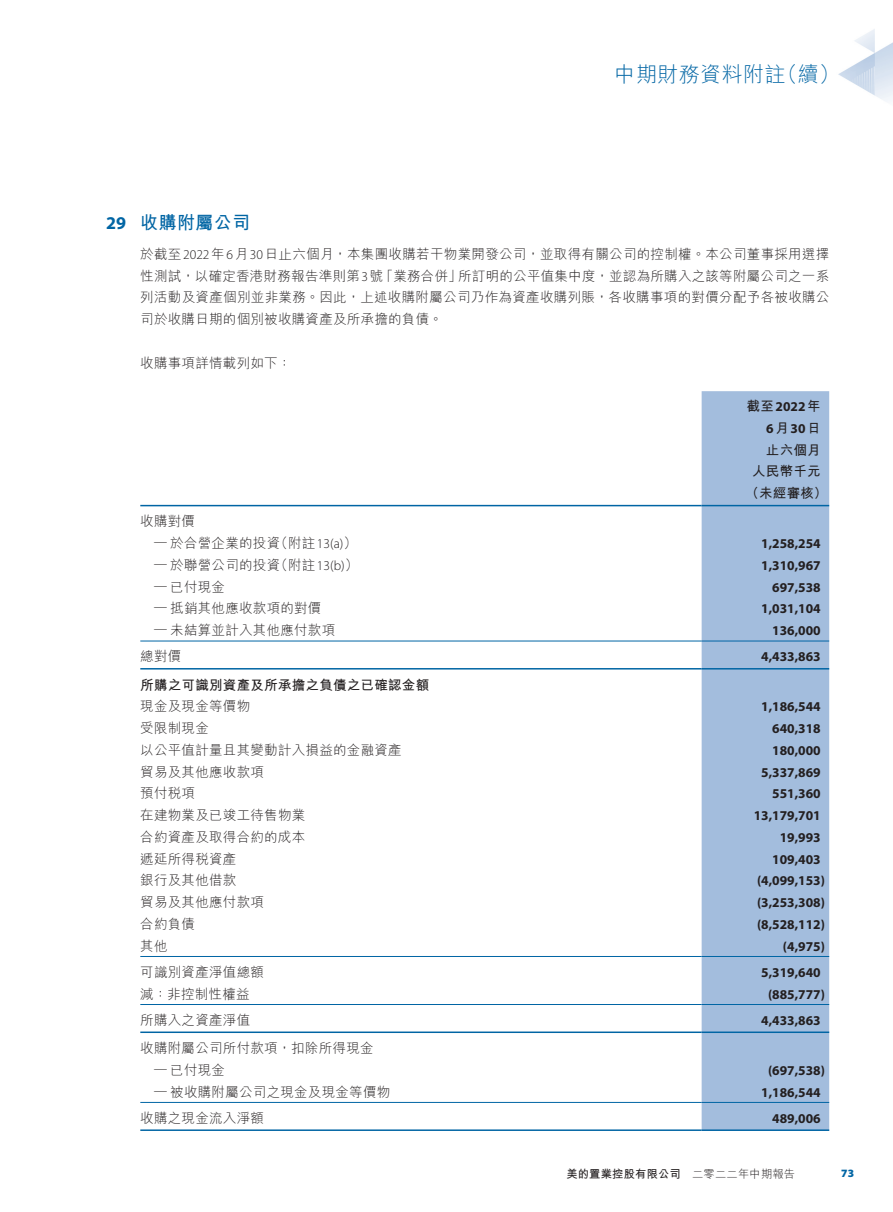
<style>
.page{position:relative;width:893px;height:1212px;background:#fff}
.page>*{position:absolute;margin:0;border:0;box-sizing:border-box;transform-origin:0 0}
.t1{font:300 21px "M Hei HK";letter-spacing:.02em;color:#0065a4}
._01_H1{font:700 18px "M Hei HK";letter-spacing:.02em;color:#0065a4}
._50_Table_txt{font:300 13.5px "M Hei HK";letter-spacing:.02em;color:#231f20}
._50_Table_txt-2{font:700 13.5px "Myriad Pro";color:#231f20}
._00_txt{font:300 13.5px/21.8px "M Hei HK";letter-spacing:.02em;color:#231f20;text-align:justify}
._50_Table_txt-3{font:700 13.5px "M Hei HK";letter-spacing:.02em;color:#231f20}
.t2{font:700 11.25px "M Hei HK";letter-spacing:.02em;color:#231f20}
.t3{font:900 11.25px "Myriad Pro";color:#0065a4}
.s1{font-family:"Myriad Pro"}
.s2{font-family:"M Hei HK"}
.s3{font-weight:300}
</style>
<div class="page">
<img style="left:838px;top:29px;width:55px;height:73px">
<div style="left:702px;top:391px;width:127px;height:738px;background:#a3bddd"></div>
<hr style="left:140px;top:505px;width:562px;height:1px;background:#0065a4">
<hr style="left:702px;top:505px;width:127px;height:1px;background:#0065a4">
<hr style="left:140px;top:641px;width:562px;height:1px;background:#0065a4">
<hr style="left:702px;top:641px;width:127px;height:1px;background:#0065a4">
<hr style="left:140px;top:668px;width:562px;height:1px;background:#0065a4">
<hr style="left:702px;top:668px;width:127px;height:1px;background:#0065a4">
<hr style="left:140px;top:956px;width:562px;height:1px;background:#0065a4">
<hr style="left:702px;top:956px;width:127px;height:1px;background:#0065a4">
<hr style="left:140px;top:1004px;width:562px;height:1px;background:#0065a4">
<hr style="left:702px;top:1004px;width:127px;height:1px;background:#0065a4">
<hr style="left:140px;top:1031px;width:562px;height:2px;background:#0065a4">
<hr style="left:702px;top:1031px;width:127px;height:2px;background:#0065a4">
<hr style="left:140px;top:1102px;width:562px;height:1px;background:#0065a4">
<hr style="left:702px;top:1102px;width:127px;height:1px;background:#0065a4">
<hr style="left:140px;top:1129px;width:562px;height:2px;background:#0065a4">
<hr style="left:702px;top:1129px;width:127px;height:2px;background:#0065a4">
<h1 class="t1" style="left:614px;top:64px;width:227px">中期財務資料附註（續）</h1>
<p class="_01_H1" style="left:106px;top:209px;width:145px"><span class="s1">29</span> 收購附屬公司</p>
<p class="_00_txt" style="left:140px;top:243px;width:691px">於截至<span class="s1">2022</span>年<span class="s1">6</span>月<span class="s1">30</span>日止六個月，本集團收購若干物業開發公司，並取得有關公司的控制權。本公司董事採用選擇性測試，以確定香港財務報告準則第<span class="s1">3</span>號「業務合併」所訂明的公平值集中度，並認為所購入之該等附屬公司之一系列活動及資產個別並非業務。因此，上述收購附屬公司乃作為資產收購列賬，各收購事項的對價分配予各被收購公司於收購日期的個別被收購資產及所承擔的負債。</p>
<p class="_00_txt" style="left:140px;top:352px;width:152px">收購事項詳情載列如下：</p>
<p class="_50_Table_txt-2" style="left:747px;top:398px;width:76px"><span class="s2">截至</span>2022<span class="s2">年</span></p>
<p class="_50_Table_txt-2" style="left:766px;top:420px;width:56px">6<span class="s2">月</span>30<span class="s2">日</span></p>
<p class="_50_Table_txt-3" style="left:766px;top:440px;width:56px">止六個月</p>
<p class="_50_Table_txt-3" style="left:752px;top:462px;width:70px">人民幣千元</p>
<p class="_50_Table_txt-3" style="left:746px;top:483px;width:83px">（未經審核）</p>
<p class="_50_Table_txt" style="left:140px;top:514px;width:56px">收購對價</p>
<p class="_50_Table_txt" style="left:154px;top:536px;width:205px"><sup>—</sup> 於合營企業的投資（附註<span class="s1">13(a)</span>）</p>
<p class="_50_Table_txt-2" style="left:761px;top:535px;width:61px">1,258,254</p>
<p class="_50_Table_txt" style="left:154px;top:558px;width:206px"><sup>—</sup> 於聯營公司的投資（附註<span class="s1">13(b)</span>）</p>
<p class="_50_Table_txt-2" style="left:761px;top:556px;width:61px">1,310,967</p>
<p class="_50_Table_txt" style="left:154px;top:580px;width:73px"><sup>—</sup> 已付現金</p>
<p class="_50_Table_txt-2" style="left:772px;top:578px;width:50px">697,538</p>
<p class="_50_Table_txt" style="left:154px;top:601px;width:169px"><sup>—</sup> 抵銷其他應收款項的對價</p>
<p class="_50_Table_txt-2" style="left:761px;top:600px;width:61px">1,031,104</p>
<p class="_50_Table_txt" style="left:154px;top:623px;width:183px"><sup>—</sup> 未結算並計入其他應付款項</p>
<p class="_50_Table_txt-2" style="left:772px;top:622px;width:50px">136,000</p>
<p class="_50_Table_txt" style="left:140px;top:649px;width:43px">總對價</p>
<p class="_50_Table_txt-2" style="left:761px;top:648px;width:61px">4,433,863</p>
<p class="_50_Table_txt-3" style="left:140px;top:675px;width:290px">所購之可識別資產及所承擔之負債之已確認金額</p>
<p class="_50_Table_txt" style="left:140px;top:699px;width:111px">現金及現金等價物</p>
<p class="_50_Table_txt-2" style="left:761px;top:698px;width:61px">1,186,544</p>
<p class="_50_Table_txt" style="left:140px;top:721px;width:70px">受限制現金</p>
<p class="_50_Table_txt-2" style="left:772px;top:720px;width:50px">640,318</p>
<p class="_50_Table_txt" style="left:140px;top:743px;width:263px">以公平值計量且其變動計入損益的金融資產</p>
<p class="_50_Table_txt-2" style="left:772px;top:741px;width:50px">180,000</p>
<p class="_50_Table_txt" style="left:140px;top:765px;width:125px">貿易及其他應收款項</p>
<p class="_50_Table_txt-2" style="left:761px;top:763px;width:61px">5,337,869</p>
<p class="_50_Table_txt" style="left:140px;top:786px;width:56px">預付稅項</p>
<p class="_50_Table_txt-2" style="left:772px;top:785px;width:50px">551,360</p>
<p class="_50_Table_txt" style="left:140px;top:808px;width:166px">在建物業及已竣工待售物業</p>
<p class="_50_Table_txt-2" style="left:754px;top:807px;width:68px">13,179,701</p>
<p class="_50_Table_txt" style="left:140px;top:830px;width:166px">合約資產及取得合約的成本</p>
<p class="_50_Table_txt-2" style="left:780px;top:828px;width:42px">19,993</p>
<p class="_50_Table_txt" style="left:140px;top:852px;width:98px">遞延所得稅資產</p>
<p class="_50_Table_txt-2" style="left:772px;top:850px;width:50px">109,403</p>
<p class="_50_Table_txt" style="left:140px;top:873px;width:98px">銀行及其他借款</p>
<p class="_50_Table_txt-2" style="left:757px;top:872px;width:69px">(4,099,153)</p>
<p class="_50_Table_txt" style="left:140px;top:895px;width:125px">貿易及其他應付款項</p>
<p class="_50_Table_txt-2" style="left:757px;top:894px;width:69px">(3,253,308)</p>
<p class="_50_Table_txt" style="left:140px;top:917px;width:56px">合約負債</p>
<p class="_50_Table_txt-2" style="left:757px;top:915px;width:69px">(8,528,112)</p>
<p class="_50_Table_txt" style="left:140px;top:939px;width:29px">其他</p>
<p class="_50_Table_txt-2" style="left:783px;top:937px;width:43px">(4,975)</p>
<p class="_50_Table_txt" style="left:140px;top:965px;width:125px">可識別資產淨值總額</p>
<p class="_50_Table_txt-2" style="left:761px;top:963px;width:61px">5,319,640</p>
<p class="_50_Table_txt" style="left:140px;top:987px;width:111px">減：非控制性權益</p>
<p class="_50_Table_txt-2" style="left:768px;top:985px;width:58px">(885,777)</p>
<p class="_50_Table_txt" style="left:140px;top:1013px;width:111px">所購入之資產淨值</p>
<p class="_50_Table_txt-2" style="left:761px;top:1011px;width:61px">4,433,863</p>
<p class="_50_Table_txt" style="left:140px;top:1041px;width:235px">收購附屬公司所付款項，扣除所得現金</p>
<p class="_50_Table_txt" style="left:154px;top:1063px;width:73px"><span class="s1">—</span> 已付現金</p>
<p class="_50_Table_txt-2" style="left:768px;top:1061px;width:58px">(697,538)</p>
<p class="_50_Table_txt" style="left:154px;top:1085px;width:238px"><span class="s1">—</span> 被收購附屬公司之現金及現金等價物</p>
<p class="_50_Table_txt-2" style="left:761px;top:1083px;width:61px">1,186,544</p>
<p class="_50_Table_txt" style="left:140px;top:1111px;width:125px">收購之現金流入淨額</p>
<p class="_50_Table_txt-2" style="left:772px;top:1109px;width:50px">489,006</p>
<p class="t2" style="left:566px;top:1165px;width:230px">美的置業控股有限公司 <span class="s3">二零二二年中期報告</span></p>
<p class="t3" style="left:841px;top:1166px;width:14px">73</p>
</div>
